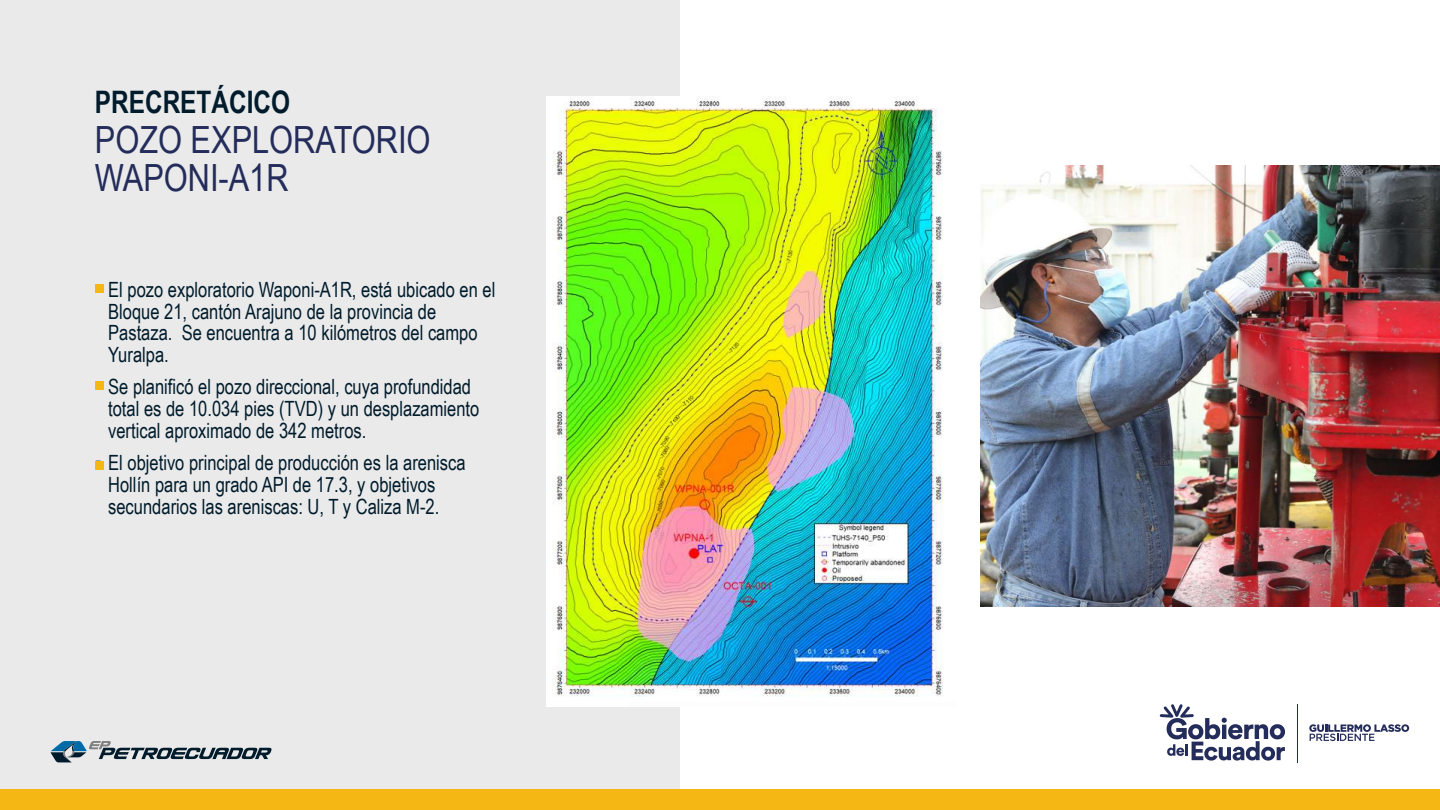
<style>
.page{position:relative;width:1440px;height:810px;background:#fff}
.page>*{position:absolute;margin:0;border:0;box-sizing:border-box;transform-origin:0 0}
.t1{font:37.5px/37.5px "Arial Narrow";color:#232c5a}
.t2{font:700 30.97px "Arial Narrow";color:#001b2b;scale:.96 1}
.t3{font:21px/21.8px "Arial Narrow";color:#001b2b;scale:.96 1}
</style>
<div class="page">
<div style="left:0;top:0;width:680px;height:789px;background:#eaeaea"></div>
<div style="left:0;top:789px;width:1440px;height:21px;background:#f4b714"></div>
<hr style="left:1297px;top:704px;width:1px;height:58px;background:#232c5a">
<svg style="left:1160px;top:704px;width:125px;height:57px"></svg>
<svg style="left:1309px;top:724px;width:100px;height:17px"></svg>
<img style="left:980px;top:165px;width:460px;height:441px">
<svg style="left:51px;top:741px;width:221px;height:21px"></svg>
<img style="left:546px;top:96px;width:397px;height:611px">
<div style="left:95px;top:284px;width:8px;height:8px;background:#f4b714"></div>
<div style="left:95px;top:381px;width:8px;height:9px;background:#f4b714"></div>
<div style="left:95px;top:461px;width:8px;height:9px;background:#f4b714"></div>
<h2 class="t2" style="left:95px;top:78px;width:205px">PRECRETÁCICO</h2>
<h1 class="t1" style="left:95px;top:120px;width:337px">POZO EXPLORATORIO<br>WAPONI-A1R</h1>
<p class="t3" style="left:108px;top:278px;width:405px;text-indent:-14px">▪ El pozo exploratorio Waponi-A1R, está ubicado en el Bloque 21, cantón Arajuno de la provincia de Pastaza. Se encuentra a 10 kilómetros del campo Yuralpa.</p>
<p class="t3" style="left:108px;top:375px;width:388px;text-indent:-14px">▪ Se planificó el pozo direccional, cuya profundidad total es de 10.034 pies (TVD) y un desplazamiento vertical aproximado de 342 metros.</p>
<p class="t3" style="left:108px;top:451px;width:374px;text-indent:-14px">▪ El objetivo principal de producción es la arenisca<br>Hollín para un grado API de 17.3, y objetivos secundarios las areniscas: U, T y Caliza M-2.</p>
</div>
